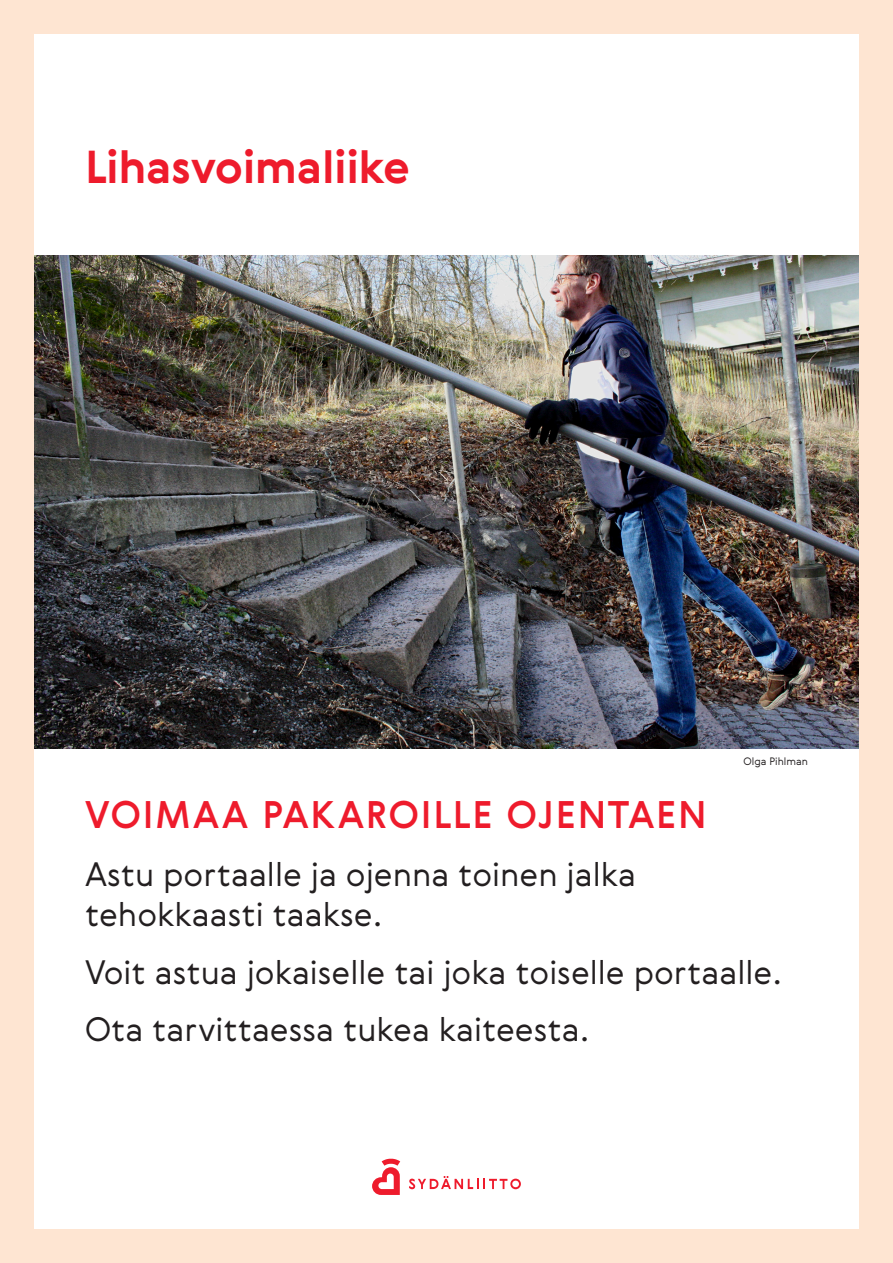
<style>
.page{position:relative;width:893px;height:1263px;background:#fee5d2}
.page>*{position:absolute;margin:0;border:0;box-sizing:border-box;transform-origin:0 0}
.otsikot{font:700 45px "Gerbera";letter-spacing:-.01em;color:#ee1b2c}
.leipis{font:500 37.5px "Gerbera";letter-spacing:.045em;color:#ee1b2c}
.leipis-2{font:300 33px/40.5px "Gerbera";color:#231f20}
.leipis-3{font:300 10.5px "Gerbera";color:#231f20}
</style>
<div class="page">
<div style="left:34px;top:34px;width:825px;height:1195px;background:#fff"></div>
<svg style="left:372px;top:1158px;width:28px;height:37px"></svg>
<svg style="left:409px;top:1176px;width:112px;height:13px"></svg>
<img style="left:34px;top:255px;width:825px;height:493px">
<p class="otsikot" style="left:85px;top:137px;width:327px">Lihasvoimaliike</p>
<p class="leipis-3" style="left:744px;top:754px;width:66px">Olga Pihlman</p>
<p class="leipis" style="left:85px;top:789px;width:623px">VOIMAA PAKAROILLE OJENTAEN</p>
<p class="leipis-2" style="left:85px;top:853px;width:552px">Astu portaalle ja ojenna toinen jalka tehokkaasti taakse.</p>
<p class="leipis-2" style="left:85px;top:951px;width:699px">Voit astua jokaiselle tai joka toiselle portaalle.</p>
<p class="leipis-2" style="left:85px;top:1008px;width:506px">Ota tarvittaessa tukea kaiteesta.</p>
</div>
